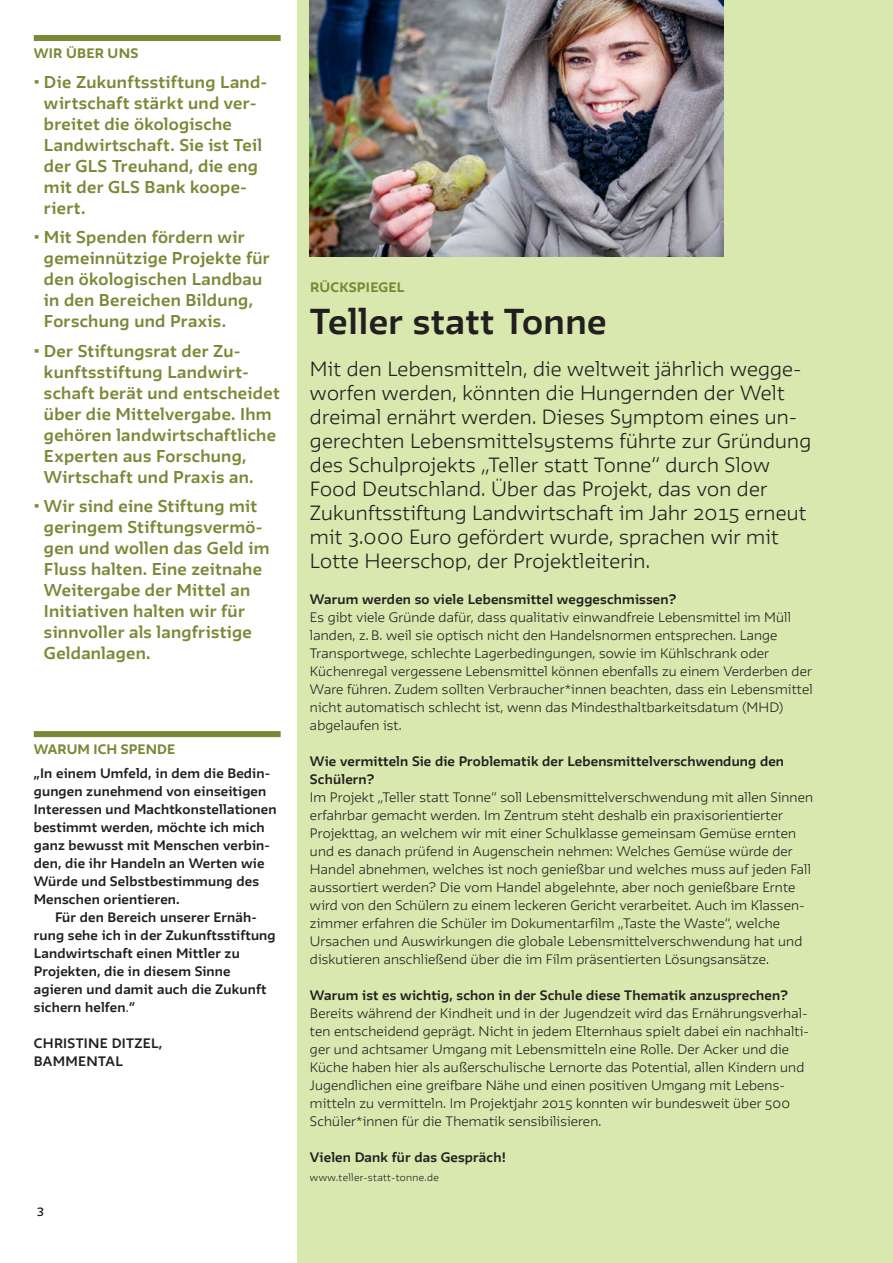
<style>
.page{position:relative;width:893px;height:1263px;background:#fff}
.page>*{position:absolute;margin:0;border:0;box-sizing:border-box;transform-origin:0 0}
.t1{font:700 31.5px "GLS Irma";letter-spacing:.015em;color:#231f20}
.t2{font:300 18px/24px "GLS Irma";letter-spacing:.015em;color:#231f20}
.t3{font:700 15px/21px "GLS Irma";letter-spacing:.02em;color:#7b8937}
.t4{font:300 12px/18px "GLS Irma";letter-spacing:.015em;color:#231f20}
.t5{font:700 12px/18px "GLS Irma";letter-spacing:.015em;color:#231f20}
.t6{font:800 12px "GLS Irma";letter-spacing:.02em;color:#7b8937}
.t7{font:600 10.5px "GLS Irma";color:#231f20}
.t8{font:300 9px "GLS Irma";letter-spacing:.04em;color:#231f20}
.s1{font-weight:300}
</style>
<div class="page">
<div style="left:298px;top:0;width:595px;height:1263px;background:#d9e8ae"></div>
<div style="left:34px;top:731px;width:247px;height:6px;background:#7b8937"></div>
<div style="left:34px;top:35px;width:247px;height:6px;background:#7b8937"></div>
<img style="left:310px;top:0;width:413px;height:256px">
<p class="t6" style="left:34px;top:45px;width:106px">WIR ÜBER UNS</p>
<p class="t3" style="left:44px;top:71px;width:225px;text-indent:-10px"><span class="s1">•</span> Die Zukunftsstiftung Land&shy;wirtschaft stärkt und ver&shy;breitet die ökologische<br>Landwirtschaft. Sie ist Teil der GLS Treuhand, die eng mit der GLS Bank koope&shy;riert.</p>
<p class="t3" style="left:44px;top:226px;width:227px;text-indent:-10px"><span class="s1">•</span> Mit Spenden fördern wir gemeinnützige Projekte für den ökologischen Landbau in den Bereichen Bildung,<br>Forschung und Praxis.</p>
<p class="t3" style="left:44px;top:340px;width:237px;text-indent:-10px"><span class="s1">•</span> Der Stiftungsrat der Zu&shy;kunftsstiftung Landwirt&shy;schaft berät und entscheidet über die Mittelvergabe. I hm gehören landwirtschaftliche<br>Experten aus Forschung,<br>Wirtschaft und Praxis an.</p>
<p class="t3" style="left:44px;top:495px;width:227px;text-indent:-10px"><span class="s1">•</span> Wir sind eine Stiftung mit geringem Stiftungsvermö&shy;gen und wollen das Geld im<br>Fluss halten. Eine zeitnahe<br>Weitergabe der Mittel an<br>I nitiativen halten wir für sinnvoller als langfristige<br>Geldanlagen.</p>
<p class="t6" style="left:34px;top:741px;width:143px">WARUM ICH SPENDE</p>
<p class="t5" style="left:34px;top:764px;width:238px">„I n einem Umfeld, in dem die Bedin-</p>
<p class="t5" style="left:34px;top:782px;width:234px">gungen zunehmend von einseitigen</p>
<p class="t5" style="left:34px;top:800px;width:244px">I nteressen und Machtkonstellationen</p>
<p class="t5" style="left:34px;top:818px;width:232px">bestimmt werden, möchte ich mich</p>
<p class="t5" style="left:34px;top:836px;width:238px">ganz bewusst mit Menschen verbin-</p>
<p class="t5" style="left:34px;top:854px;width:232px">den, die ihr Handeln an Werten wie</p>
<p class="t5" style="left:34px;top:872px;width:227px">Würde und Selbstbestimmung des</p>
<p class="t5" style="left:34px;top:890px;width:147px">Menschen orientieren.</p>
<p class="t5" style="left:55px;top:908px;width:203px">Für den Bereich unserer Ernäh-</p>
<p class="t5" style="left:34px;top:926px;width:243px">rung sehe ich in der Zukunftsstiftung</p>
<p class="t5" style="left:34px;top:944px;width:207px">Landwirtschaft einen Mittler zu</p>
<p class="t5" style="left:34px;top:962px;width:198px">Projekten, die in diesem Sinne</p>
<p class="t5" style="left:34px;top:980px;width:234px">agieren und damit auch die Zukunft</p>
<p class="t5" style="left:34px;top:998px;width:103px">sichern helfen<span class="s1">.</span>“</p>
<p class="t5" style="left:34px;top:1034px;width:102px">Ch ristine Ditzel</p>
<p class="t5" style="left:159px;top:1034px;width:5px">,</p>
<p class="t5" style="left:34px;top:1052px;width:21px">Bammental</p>
<p class="t7" style="left:37px;top:1205px;width:9px">3</p>
<p class="t6" style="left:310px;top:279px;width:96px">RÜCKSPIEGEL</p>
<h1 class="t1" style="left:310px;top:301px;width:298px">Teller statt Tonne</h1>
<p class="t2" style="left:310px;top:356px;width:503px">Mit den Lebensmitteln, die weltweit jährlich wegge&shy;worfen werden, könnten die Hungernden der Welt dreimal ernährt werden. Dieses Symptom eines un&shy;gerechten Lebensmittelsystems führte zur Gründung des Schulprojekts „Teller statt Tonne“ durch Slow Food Deutschland. Über das Projekt, das von der Zukunftsstiftung Landwirtschaft im Jahr 2015 erneut mit 3.000 Euro gefördert wurde, sprachen wir mit Lotte Heerschop, der Projektleiterin.</p>
<p class="t5" style="left:310px;top:590px;width:368px">Warum werden so viele Lebensmittel weggeschmissen?</p>
<p class="t4" style="left:310px;top:608px;width:504px">Es gibt viele Gründe dafür, dass qualitativ einwandfreie Lebensmittel im Müll landen, z. B. weil sie optisch nicht den Handelsnormen entsprechen. Lange Transportwege, schlechte Lagerbedingungen, sowie im Kühlschrank oder Küchenregal vergessene Lebensmittel können ebenfalls zu einem Verderben der Ware führen. Zudem sollten Verbraucher*innen beachten, dass ein Lebensmittel nicht automatisch schlecht ist, wenn das Mindesthaltbarkeitsdatum (MHD) abgelaufen ist.</p>
<p class="t5" style="left:310px;top:752px;width:476px">Wie vermitteln Sie die Problematik der Lebensmittelverschwendung den<br>Schülern?</p>
<p class="t4" style="left:310px;top:788px;width:505px">Im Projekt „Teller statt Tonne“ soll Lebensmittelverschwendung mit allen Sinnen erfahrbar gemacht werden. Im Zentrum steht deshalb ein praxisorientierter Projekttag, an welchem wir mit einer Schulklasse gemeinsam Gemüse ernten und es danach prüfend in Augenschein nehmen: Welches Gemüse würde der Handel abnehmen, welches ist noch genießbar und welches muss auf jeden Fall aussortiert werden? Die vom Handel abgelehnte, aber noch genießbare Ernte wird von den Schülern zu einem leckeren Gericht verarbeitet. Auch im Klassen&shy;zimmer erfahren die Schüler im Dokumentarfilm „Taste the Waste“, welche Ursachen und Auswirkungen die globale Lebensmittelverschwendung hat und diskutieren anschließend über die im Film präsentierten Lösungsansätze.</p>
<p class="t5" style="left:310px;top:986px;width:479px">Warum ist es wichtig, schon in der Schule diese Thematik anzusprechen?</p>
<p class="t4" style="left:310px;top:1004px;width:501px">Bereits während der Kindheit und in der Jugendzeit wird das Ernährungsverhal&shy;ten entscheidend geprägt. Nicht in jedem Elternhaus spielt dabei ein nachhalti&shy;ger und achtsamer Umgang mit Lebensmitteln eine Rolle. Der Acker und die Küche haben hier als außerschulische Lernorte das Potential, allen Kindern und Jugendlichen eine greifbare Nähe und einen positiven Umgang mit Lebens&shy;mitteln zu vermitteln. Im Projektjahr 2015 konnten wir bundesweit über 500<br>Schüler*innen für die Thematik sensibilisieren.</p>
<p class="t5" style="left:310px;top:1148px;width:197px">Vielen Dank für das Gespräch!</p>
<p class="t8" style="left:310px;top:1171px;width:130px">www.teller-statt-tonne.de</p>
</div>
